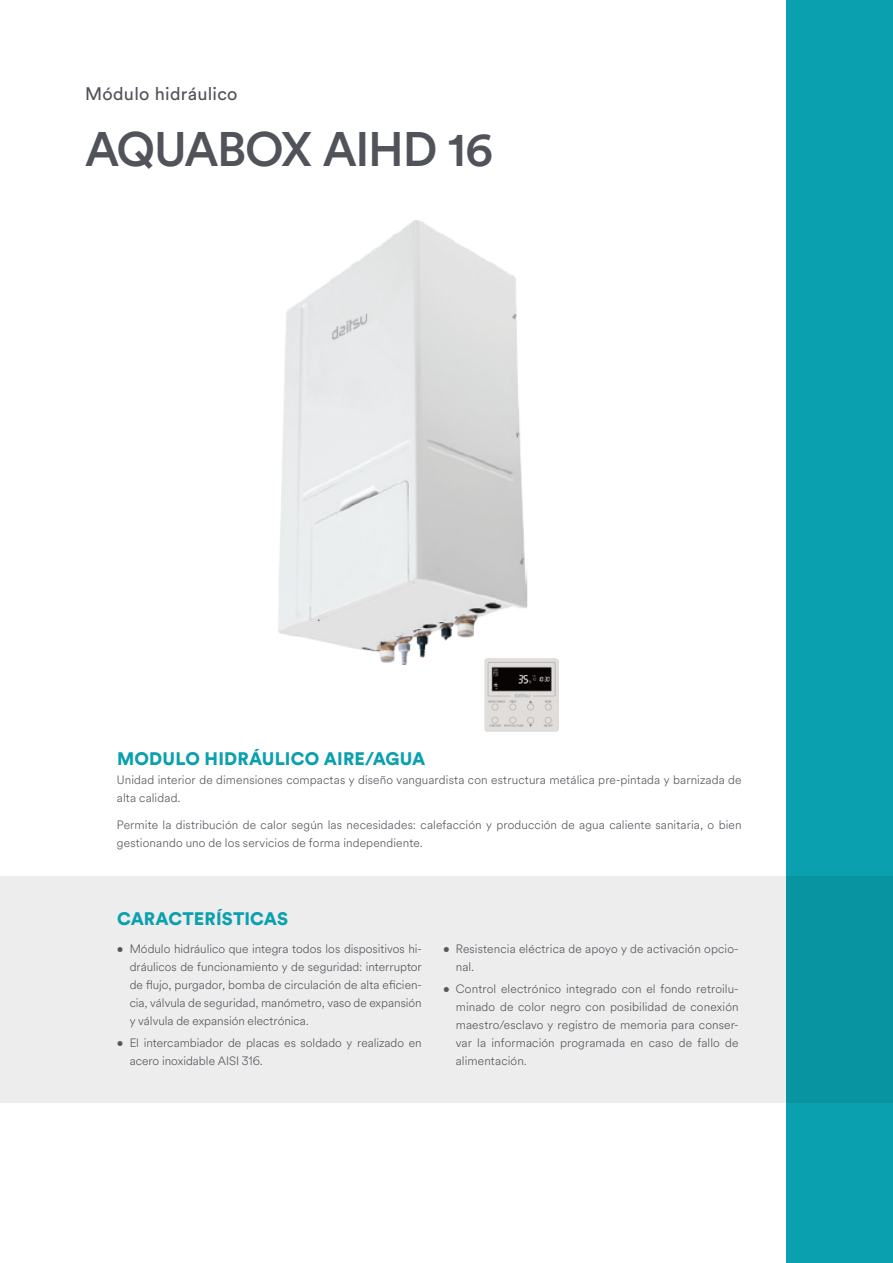
<style>
.page{position:relative;width:893px;height:1263px;background:#fff}
.page>*{position:absolute;margin:0;border:0;box-sizing:border-box;transform-origin:0 0}
.t1{font:500 48px "Circular Std";letter-spacing:-.025em;color:#50535a}
.t2{font:900 18px "Circular Std";letter-spacing:.01em;color:#0aa0af}
.t3{font:18px "Circular Std";letter-spacing:.015em;color:#50535a}
.t4{font:300 12px/18px "Circular Air";letter-spacing:.01em;color:#50535a}
.s1{font-family:"Circular Pro TT";font-weight:400;color:#575756}
</style>
<div class="page">
<div style="left:0;top:876px;width:893px;height:226px;background:#ededed"></div>
<img style="left:278px;top:220px;width:250px;height:445px">
<img style="left:484px;top:658px;width:75px;height:74px">
<div style="left:787px;top:0;width:106px;height:1263px;background:linear-gradient(to right,#0a9ead,#0a9ead)"></div>
<h2 class="t3" style="left:85px;top:82px;width:154px">Módulo hidráulico</h2>
<h1 class="t1" style="left:85px;top:119px;width:409px">AQUABOX AIHD 16</h1>
<h2 class="t2" style="left:117px;top:746px;width:310px">MODULO HIDRÁULICO AIRE/AGUA</h2>
<p class="t4" style="left:117px;top:770px;width:626px">Unidad interior de dimensiones compactas y diseño vanguardista con estructura metálica pre-pintada y barnizada de alta calidad.</p>
<p class="t4" style="left:117px;top:815px;width:626px">Permite la distribución de calor según las necesidades: calefacción y producción de agua caliente sanitaria, o bien gestionando uno de los servicios de forma independiente.</p>
<h2 class="t2" style="left:117px;top:906px;width:172px">CARACTERÍSTICAS</h2>
<p class="t4" style="left:130px;top:939px;width:294px;text-align:justify;text-indent:-13px"><span class="s1">•</span> Módulo hidráulico que integra todos los dispositivos hi&shy;dráulicos de funcionamiento y de seguridad: interruptor de flujo, purgador, bomba de circulación de alta eficien&shy;cia, válvula de seguridad, manómetro, vaso de expansión y válvula de expansión electrónica.</p>
<p class="t4" style="left:130px;top:1033px;width:294px;text-indent:-13px"><span class="s1">•</span> El intercambiador de placas es soldado y realizado en acero inoxidable AISI 316.</p>
<p class="t4" style="left:456px;top:939px;width:284px;text-indent:-13px"><span class="s1">•</span> Resistencia eléctrica de apoyo y de activación opcio&shy;nal.</p>
<p class="t4" style="left:456px;top:979px;width:284px;text-align:justify;text-indent:-13px"><span class="s1">•</span> Control electrónico integrado con el fondo retroilu&shy;minado de color negro con posibilidad de conexión maestro/esclavo y registro de memoria para conser&shy;var la información programada en caso de fallo de alimentación.</p>
</div>
